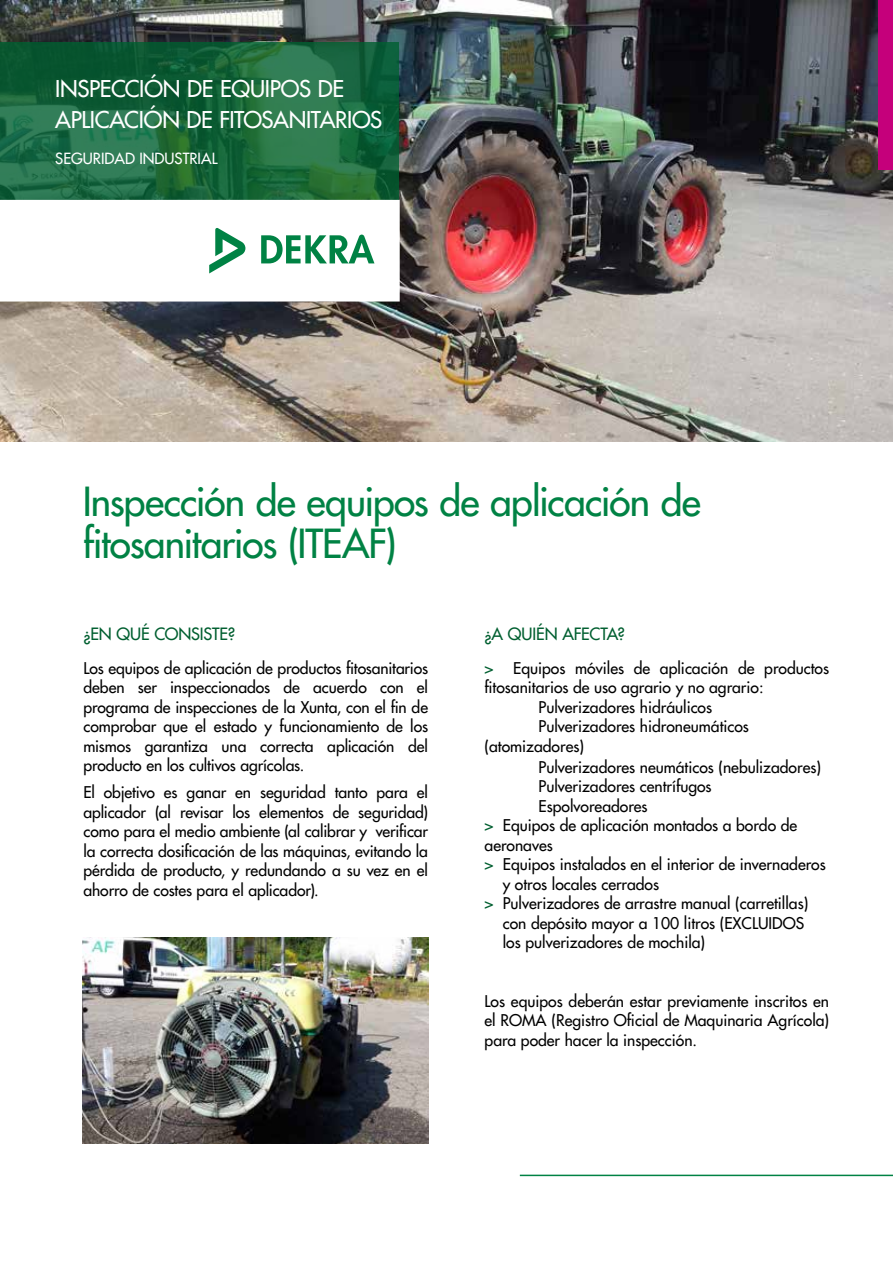
<style>
.page{position:relative;width:893px;height:1263px;background:#fff}
.page>*{position:absolute;margin:0;border:0;box-sizing:border-box;transform-origin:0 0}
.t1{font:39px/42px "Futura LT";letter-spacing:-.025em;color:#008244}
.t2{font:22.5px/31.5px "Futura LT";letter-spacing:-.015em;color:#fff}
.t3{font:16.5px "Futura LT";letter-spacing:-.01em;color:#005f30}
.t4{font:15.75px/19.5px "Futura LT";color:#000;text-align:justify}
.t5{font:15px "Futura LT";color:#fff}
.s1{color:#005f30}
</style>
<div class="page">
<img style="left:0;top:0;width:893px;height:441px">
<svg style="left:0;top:43px;width:399px;height:157px;background:#1c693f"></svg>
<div style="left:878px;top:0;width:15px;height:170px;background:#c5007b"></div>
<svg style="left:0;top:200px;width:400px;height:102px"></svg>
<hr style="left:520px;top:1175px;width:373px;height:1px;background:#008244">
<img style="left:83px;top:938px;width:345px;height:205px">
<h2 class="t2" style="left:55px;top:73px;width:329px">INSPECCIÓN DE EQUIPOS DE<br>APLICACIÓN DE FITOSANITARIOS</h2>
<p class="t5" style="left:55px;top:149px;width:164px">SEGURIDAD INDUSTRIAL</p>
<h1 class="t1" style="left:83px;top:480px;width:620px">Inspección de equipos de aplicación de fitosanitarios (ITEAF)</h1>
<p class="t3" style="left:83px;top:623px;width:153px">¿EN QUÉ CONSISTE?</p>
<p class="t4" style="left:83px;top:658px;width:346px">Los equipos de aplicación de productos fitosanitarios deben ser inspeccionados de acuerdo con el programa de inspecciones de la Xunta, con el fin de comprobar que el estado y funcionamiento de los mismos garantiza una correcta aplicación del producto en los cultivos agrícolas.</p>
<p class="t4" style="left:83px;top:782px;width:346px">El objetivo es ganar en seguridad tanto para el aplicador (al revisar los elementos de seguridad) como para el medio ambiente (al calibrar y verificar la correcta dosificación de las máquinas, evitando la pérdida de producto, y redundando a su vez en el ahorro de costes para el aplicador).</p>
<p class="t3" style="left:485px;top:623px;width:142px">¿A QUIÉN AFECTA?</p>
<p class="t4" style="left:485px;top:658px;width:346px"><span class="s1">&gt;</span> Equipos móviles de aplicación de productos</p>
<p class="t4" style="left:485px;top:678px;width:280px">fitosanitarios de uso agrario y no agrario:</p>
<p class="t4" style="left:539px;top:697px;width:175px">Pulverizadores hidráulicos</p>
<p class="t4" style="left:539px;top:717px;width:212px">Pulverizadores hidroneumáticos</p>
<p class="t4" style="left:485px;top:736px;width:101px">(atomizadores)</p>
<p class="t4" style="left:539px;top:757px;width:284px">Pulverizadores neumáticos (nebulizadores)</p>
<p class="t4" style="left:539px;top:777px;width:175px">Pulverizadores centrífugos</p>
<p class="t4" style="left:539px;top:796px;width:111px">Espolvoreadores</p>
<p class="t4" style="left:485px;top:816px;width:314px"><span class="s1">&gt;</span> Equipos de aplicación montados a bordo de</p>
<p class="t4" style="left:485px;top:835px;width:70px">aeronaves</p>
<p class="t4" style="left:485px;top:855px;width:343px"><span class="s1">&gt;</span> Equipos instalados en el interior de invernaderos</p>
<p class="t4" style="left:503px;top:874px;width:158px">y otros locales cerrados</p>
<p class="t4" style="left:485px;top:894px;width:325px"><span class="s1">&gt;</span> Pulverizadores de arrastre manual (carretillas)</p>
<p class="t4" style="left:503px;top:913px;width:303px">con depósito mayor a 100 litros (EXCLUIDOS</p>
<p class="t4" style="left:503px;top:933px;width:204px">los pulverizadores de mochila)</p>
<p class="t4" style="left:485px;top:991px;width:346px">Los equipos deberán estar previamente inscritos en el ROMA (Registro Oficial de Maquinaria Agrícola) para poder hacer la inspección.</p>
</div>
